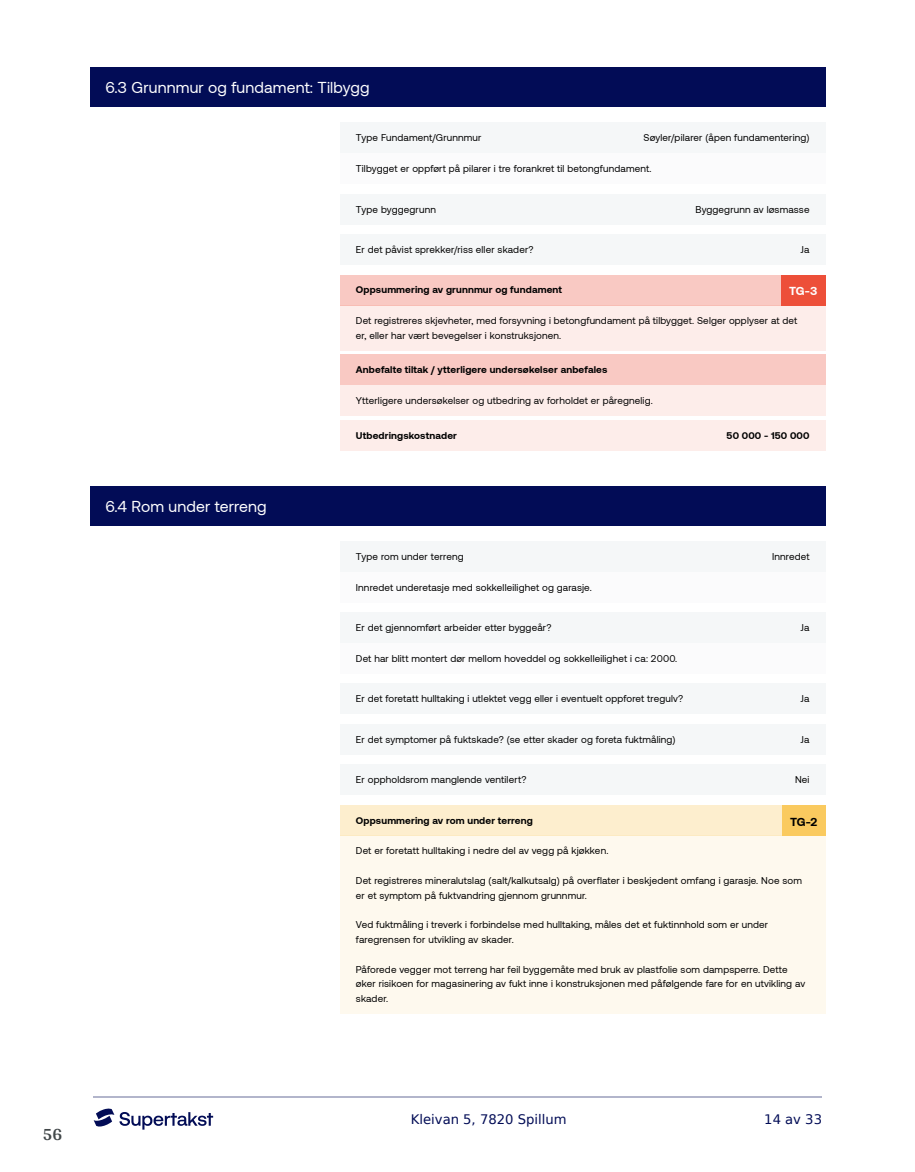
<style>
.page{position:relative;width:915px;height:1172px;background:#fff}
.page>*{position:absolute;margin:0;border:0;box-sizing:border-box;transform-origin:0 0}
.t1{font:700 18px "Arya";color:#414749}
.t2{font:15.75px "Aeonik";letter-spacing:.01em;color:#fff}
.t3{font:13.2px "DejaVu Sans";color:#020c56}
.t4{font:700 11.85px "Aeonik";color:#fff}
.t5{font:700 11.85px "Aeonik";color:#000}
.t6{font:9.9px/14.9px "Aeonik";letter-spacing:.015em;color:#000}
.t7{font:700 9.9px "Aeonik";letter-spacing:.015em;color:#000}
</style>
<div class="page">
<hr style="left:93px;top:1097px;width:728px;height:1px;background:#b2b5cb">
<svg style="left:94px;top:1108px;width:119px;height:21px"></svg>
<div style="left:89px;top:67px;width:736px;height:40px;background:#020c56"></div>
<div style="left:89px;top:486px;width:736px;height:39px;background:#020c56"></div>
<div style="left:340px;top:153px;width:485px;height:31px;background:#f5f7f8"></div>
<div style="left:340px;top:305px;width:485px;height:46px;background:#fdedea"></div>
<div style="left:340px;top:385px;width:485px;height:31px;background:#fdedea"></div>
<div style="left:340px;top:572px;width:485px;height:30px;background:#f5f7f8"></div>
<div style="left:340px;top:643px;width:485px;height:30px;background:#f5f7f8"></div>
<div style="left:340px;top:835px;width:485px;height:179px;background:#fef9ee"></div>
<div style="left:340px;top:123px;width:485px;height:30px;background:#f5f7f8"></div>
<div style="left:340px;top:194px;width:485px;height:30px;background:#f5f7f8"></div>
<div style="left:340px;top:234px;width:485px;height:31px;background:#f5f7f8"></div>
<div style="left:340px;top:275px;width:485px;height:30px;background:#f9c9c3"></div>
<div style="left:780px;top:275px;width:45px;height:30px;background:#ed4f39"></div>
<div style="left:340px;top:355px;width:485px;height:30px;background:#f9c9c3"></div>
<div style="left:340px;top:420px;width:485px;height:30px;background:#fdedea"></div>
<div style="left:340px;top:541px;width:485px;height:31px;background:#f5f7f8"></div>
<div style="left:340px;top:612px;width:485px;height:31px;background:#f5f7f8"></div>
<div style="left:340px;top:683px;width:485px;height:31px;background:#f5f7f8"></div>
<div style="left:340px;top:724px;width:485px;height:30px;background:#f5f7f8"></div>
<div style="left:340px;top:764px;width:485px;height:31px;background:#f5f7f8"></div>
<div style="left:340px;top:805px;width:485px;height:30px;background:#fdeece"></div>
<div style="left:781px;top:805px;width:44px;height:30px;background:#faca5f"></div>
<h2 class="t2" style="left:105px;top:79px;width:265px">6.3 Grunnmur og fundament: Tilbygg</h2>
<p class="t6" style="left:356px;top:131px;width:127px">Type Fundament/Grunnmur</p>
<p class="t6" style="left:643px;top:131px;width:167px">Søyler/pilarer (åpen fundamentering)</p>
<p class="t6" style="left:356px;top:161px;width:297px">Tilbygget er oppført på pilarer i tre forankret til betongfundament.</p>
<p class="t6" style="left:356px;top:202px;width:81px">Type byggegrunn</p>
<p class="t6" style="left:695px;top:202px;width:115px">Byggegrunn av løsmasse</p>
<p class="t6" style="left:356px;top:242px;width:179px">Er det påvist sprekker/riss eller skader?</p>
<p class="t6" style="left:800px;top:242px;width:10px">Ja</p>
<p class="t7" style="left:356px;top:284px;width:208px">Oppsummering av grunnmur og fundament</p>
<p class="t4" style="left:789px;top:284px;width:30px">TG-3</p>
<p class="t6" style="left:356px;top:313px;width:443px">Det registreres skjevheter, med forsyvning i betongfundament på tilbygget. Selger opplyser at det er, eller har vært bevegelser i konstruksjonen.</p>
<p class="t7" style="left:356px;top:364px;width:253px">Anbefalte tiltak / ytterligere undersøkelser anbefales</p>
<p class="t6" style="left:356px;top:393px;width:298px">Ytterligere undersøkelser og utbedring av forholdet er påregnelig.</p>
<h2 class="t2" style="left:105px;top:497px;width:163px">6.4 Rom under terreng</h2>
<p class="t7" style="left:356px;top:429px;width:102px">Utbedringskostnader</p>
<p class="t7" style="left:726px;top:429px;width:84px">50 000 - 150 000</p>
<p class="t6" style="left:356px;top:549px;width:109px">Type rom under terreng</p>
<p class="t6" style="left:771px;top:549px;width:39px">Innredet</p>
<p class="t6" style="left:356px;top:580px;width:237px">Innredet underetasje med sokkelleilighet og garasje.</p>
<p class="t6" style="left:356px;top:620px;width:197px">Er det gjennomført arbeider etter byggeår?</p>
<p class="t6" style="left:800px;top:620px;width:10px">Ja</p>
<p class="t6" style="left:356px;top:651px;width:323px">Det har blitt montert dør mellom hoveddel og sokkelleilighet i ca: 2000.</p>
<p class="t6" style="left:356px;top:691px;width:329px">Er det foretatt hulltaking i utlektet vegg eller i eventuelt oppforet tregulv?</p>
<p class="t6" style="left:800px;top:691px;width:10px">Ja</p>
<p class="t6" style="left:356px;top:732px;width:321px">Er det symptomer på fuktskade? (se etter skader og foreta fuktmåling)</p>
<p class="t6" style="left:800px;top:732px;width:10px">Ja</p>
<p class="t6" style="left:356px;top:772px;width:172px">Er oppholdsrom manglende ventilert?</p>
<p class="t6" style="left:794px;top:772px;width:16px">Nei</p>
<p class="t7" style="left:356px;top:814px;width:178px">Oppsummering av rom under terreng</p>
<p class="t5" style="left:789px;top:814px;width:29px">TG-2</p>
<p class="t6" style="left:356px;top:843px;width:254px">Det er foretatt hulltaking i nedre del av vegg på kjøkken.</p>
<p class="t6" style="left:356px;top:873px;width:447px">Det registreres mineralutslag (salt/kalkutsalg) på overflater i beskjedent omfang i garasje. Noe som er et symptom på fuktvandring gjennom grunnmur.</p>
<p class="t6" style="left:356px;top:917px;width:413px">Ved fuktmåling i treverk i forbindelse med hulltaking, måles det et fuktinnhold som er under faregrensen for utvikling av skader.</p>
<p class="t6" style="left:356px;top:962px;width:450px">Påforede vegger mot terreng har feil byggemåte med bruk av plastfolie som dampsperre. Dette øker risikoen for magasinering av fukt inne i konstruksjonen med påfølgende fare for en utvikling av skader.</p>
<h1 class="t1" style="left:43px;top:1123px;width:21px">56</h1>
<h3 class="t3" style="left:410px;top:1108px;width:157px">Kleivan 5, 7820 Spillum</h3>
<h3 class="t3" style="left:764px;top:1108px;width:59px">14 av 33</h3>
</div>
